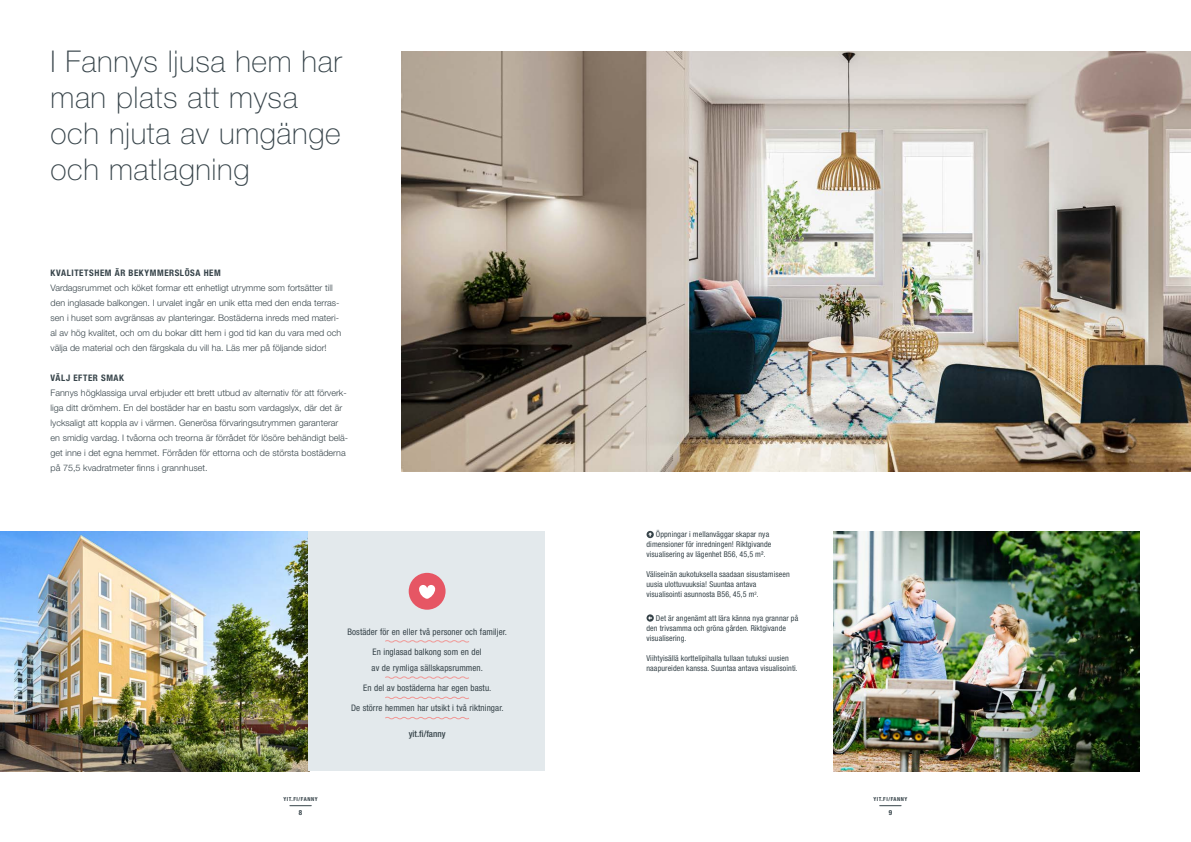
<style>
.page{position:relative;width:1191px;height:842px;background:#fff}
.page>*{position:absolute;margin:0;border:0;box-sizing:border-box;transform-origin:0 0}
.t1{font:100 30px/36px "Helvetica Neue LT Pro";letter-spacing:.02em;color:#364349}
.t2{font:300 9px/15px "Helvetica Neue LT Pro";color:#364349}
.t3{font:condensed 9px/16px "Helvetica Neue LT Pro";letter-spacing:.01em;color:#364349}
.t4{font:700 condensed 9px "Helvetica Neue LT Pro";letter-spacing:.06em;color:#364349}
.t5{font:500 condensed 9px "Helvetica Neue LT Pro";color:#364349}
.t6{font:condensed 8px/10px "Helvetica Neue LT Pro";letter-spacing:.01em;color:#364349}
.t7{font:700 condensed 7px "Helvetica Neue LT Pro";color:#364349}
.t8{font:700 condensed 5.5px "Helvetica Neue LT Pro";letter-spacing:.1em;color:#364349}
</style>
<div class="page">
<img style="left:401px;top:51px;width:790px;height:420px">
<img style="left:0;top:531px;width:308px;height:240px">
<svg style="left:646px;top:614px;width:8px;height:8px"></svg>
<svg style="left:646px;top:531px;width:8px;height:7px"></svg>
<div style="left:308px;top:531px;width:236px;height:240px;background:#e3e9ec"></div>
<svg style="left:385px;top:640px;width:84px;height:3px"></svg>
<svg style="left:385px;top:676px;width:84px;height:3px"></svg>
<svg style="left:385px;top:696px;width:84px;height:3px"></svg>
<svg style="left:385px;top:717px;width:84px;height:3px"></svg>
<div style="left:409px;top:573px;width:36px;height:37px;background:#e65664;border-radius:50%"></div>
<svg style="left:419px;top:585px;width:16px;height:14px"></svg>
<img style="left:833px;top:531px;width:307px;height:240px">
<svg style="left:290px;top:805px;width:21px;height:1px"></svg>
<svg style="left:879px;top:805px;width:22px;height:1px"></svg>
<h1 class="t1" style="left:51px;top:43px;width:293px">I Fannys ljusa hem har man plats att mysa och njuta av umgänge och matlagning</h1>
<p class="t4" style="left:51px;top:267px;width:172px">KVALITETSHEM ÄR BEKYMMERSLÖSA HEM</p>
<p class="t2" style="left:51px;top:280px;width:292px">Vardagsrummet och köket formar ett enhetligt utrymme som fortsätter till den inglasade balkongen. I urvalet ingår en unik etta med den enda terras&shy;sen i huset som avgränsas av planteringar. Bostäderna inreds med materi&shy;al av hög kvalitet, och om du bokar ditt hem i god tid kan du vara med och välja de material och den färgskala du vill ha. Läs mer på följande sidor!</p>
<p class="t4" style="left:51px;top:372px;width:75px">VÄLJ EFTER SMAK</p>
<p class="t2" style="left:51px;top:385px;width:299px">Fannys högklassiga urval erbjuder ett brett utbud av alternativ för att förverk&shy;liga ditt drömhem. En del bostäder har en bastu som vardagslyx, där det är lycksaligt att koppla av i värmen. Generösa förvaringsutrymmen garanterar en smidig vardag. I tvåorna och treorna är förrådet för lösöre behändigt belä&shy;get inne i det egna hemmet. Förråden för ettorna och de största bostäderna på 75,5 kvadratmeter finns i grannhuset.</p>
<p class="t8" style="left:283px;top:796px;width:36px">YIT.FI/FANNY</p>
<p class="t7" style="left:299px;top:808px;width:5px">8</p>
<p class="t3" style="left:347px;top:623px;width:161px">Bostäder för en eller två personer och familjer.</p>
<p class="t3" style="left:371px;top:644px;width:113px">En inglasad balkong som en del av de rymliga sällskapsrummen.</p>
<p class="t3" style="left:363px;top:680px;width:130px">En del av bostäderna har egen bastu.</p>
<p class="t3" style="left:351px;top:700px;width:154px">De större hemmen har utsikt i två riktningar.</p>
<p class="t5" style="left:409px;top:728px;width:38px">yit.fi/fanny</p>
<p class="t6" style="left:646px;top:529px;width:126px;text-indent:9px">Öppningar i mellanväggar skapar nya dimensioner för inredningen! Riktgivande visualisering av lägenhet B56, 45,5 m².</p>
<p class="t6" style="left:646px;top:569px;width:145px">Väliseinän aukotuksella saadaan sisustamiseen uusia ulottuvuuksia! Suuntaa antava visualisointi asunnosta B56, 45,5 m<sup>2</sup>.</p>
<p class="t6" style="left:646px;top:613px;width:153px;text-indent:9px">Det är angenämt att lära känna nya grannar på den trivsamma och gröna gården. Riktgivande visualisering.</p>
<p class="t6" style="left:646px;top:653px;width:153px">Viihtyisällä korttelipihalla tullaan tutuksi uusien naapureiden kanssa. Suuntaa antava visualisointi.</p>
<p class="t8" style="left:873px;top:796px;width:36px">YIT.FI/FANNY</p>
<p class="t7" style="left:888px;top:808px;width:5px">9</p>
</div>
